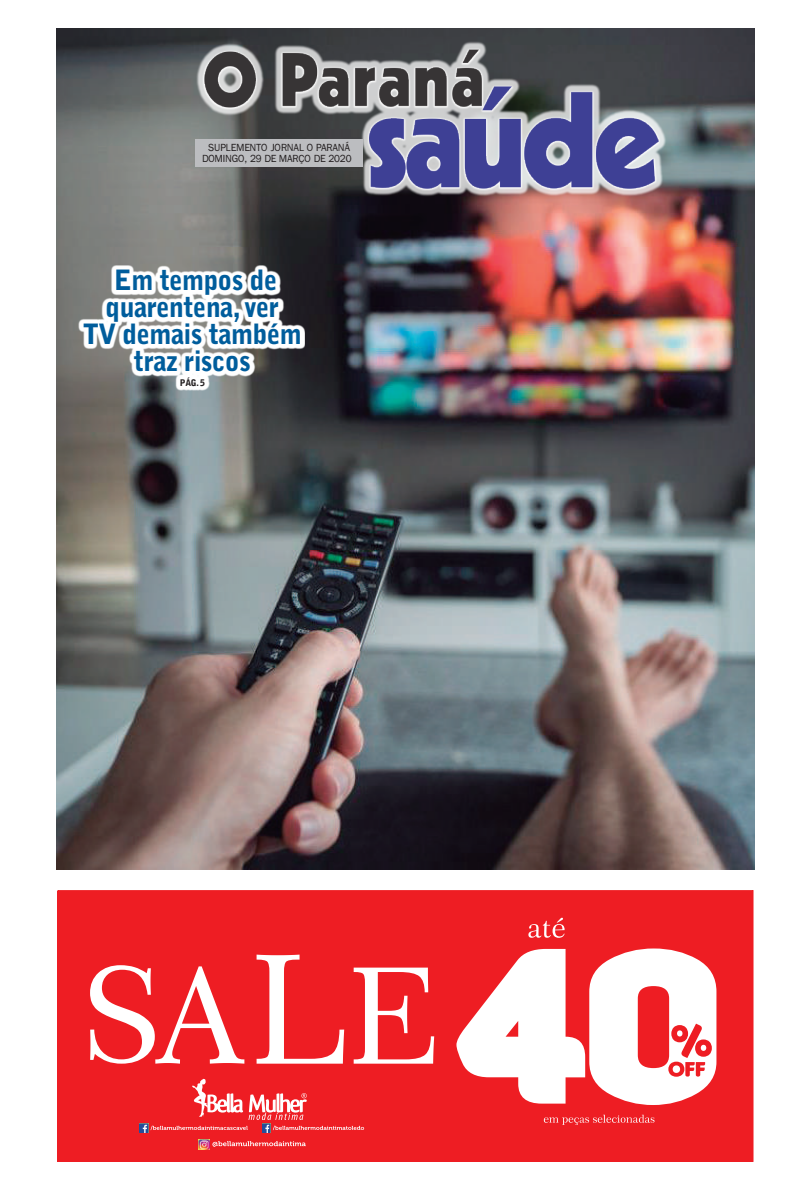
<style>
.page{position:relative;width:811px;height:1191px;background:#fff}
.page>*{position:absolute;margin:0;border:0;box-sizing:border-box;transform-origin:0 0}
.t1{font:900 27.9px/26.9px "Bell Gothic";letter-spacing:-.02em;color:#005d9c;text-align:center;scale:.95 1}
.t2{font:10.4px/11.6px "Franklin Gothic";color:#231f20;text-align:center;scale:.95 1}
.t3{font:900 9.1px "Bell Gothic";color:#231f20;scale:.95 1}
</style>
<div class="page">
<img style="left:57px;top:28px;width:697px;height:841px">
<div style="left:58px;top:890px;width:695px;height:271px;background:#ee1d23"></div>
<div style="left:58px;top:890px;width:695px;height:271px;border:1px solid #ee1d23"></div>
<svg style="left:456px;top:948px;width:260px;height:157px;fill:#fff"></svg>
<svg style="left:668px;top:1023px;width:44px;height:53px"></svg>
<svg style="left:528px;top:917px;width:36px;height:20px"></svg>
<svg style="left:544px;top:1114px;width:110px;height:11px"></svg>
<svg style="left:256px;top:954px;width:88px;height:109px"></svg>
<svg style="left:90px;top:965px;width:154px;height:98px"></svg>
<svg style="left:354px;top:967px;width:80px;height:96px"></svg>
<svg style="left:199px;top:1139px;width:107px;height:10px"></svg>
<svg style="left:140px;top:1078px;width:224px;height:54px"></svg>
<div style="left:196px;top:42px;width:471px;height:155px;background:#fff;opacity:.75"></div>
<svg style="left:202px;top:48px;width:459px;height:143px;background:#7e7f80"></svg>
<img style="left:204px;top:50px;width:454px;height:139px">
<div style="left:196px;top:140px;width:167px;height:27px;background:#bcbdc0"></div>
<svg style="left:79px;top:265px;width:226px;height:125px"></svg>
<p class="t2" style="left:202px;top:141px;width:159px">SUPLEMENTO JORNAL O PARANÁ<br>DOMINGO, 29 DE MARÇO DE 2020</p>
<p class="t1" style="left:83px;top:267px;width:232px">Em tempos de quarentena, ver<br>TV demais também traz riscos</p>
<p class="t3" style="left:180px;top:377px;width:28px">PÁG. 5</p>
</div>
